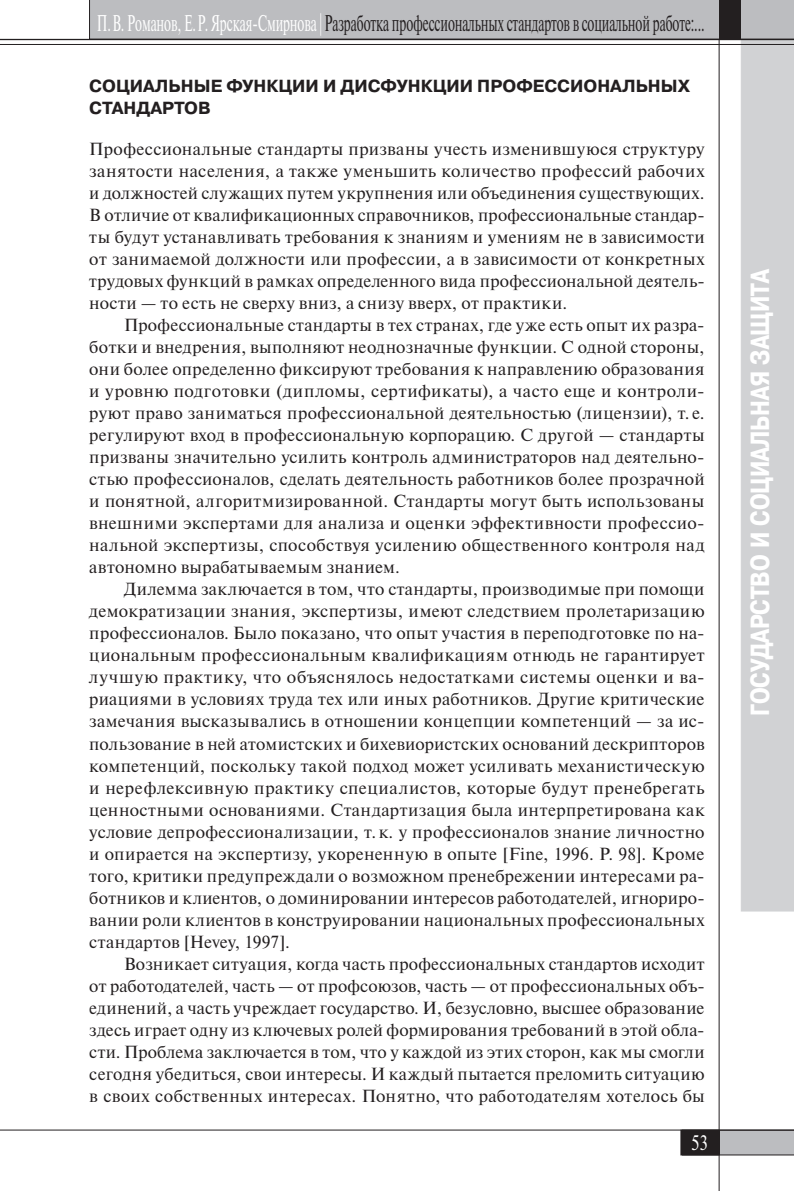
<style>
.page{position:relative;width:794px;height:1191px;background:#fff}
.page>*{position:absolute;margin:0;border:0;box-sizing:border-box;transform-origin:0 0}
.t1{font:700 26.25px "Pragmatica Cond C";color:#fff}
.t2{font:22.75px "Newton";letter-spacing:-.01em;color:#231f20;scale:.57 1}
.t3{font:21px "Newton";color:#fff;scale:.8 1}
.t4{font:17.5px/22.1px "Newton";letter-spacing:.02em;color:#231f20;text-align:justify}
.t5{font:700 17.5px "Pragmatica C";color:#231f20}
.s1{color:#fff}
</style>
<div class="page">
<div style="left:741px;top:40px;width:53px;height:871px;background:#d1d2d4"></div>
<svg style="left:719px;top:1130px;width:75px;height:25px;background:#b1b2b5"></svg>
<div style="left:681px;top:1130px;width:38px;height:25px;background:#231f20"></div>
<div style="left:680px;top:1130px;width:39px;height:25px;border:1px solid #231f20"></div>
<hr style="left:718px;top:0;width:1px;height:1191px;background:#231f20">
<hr style="left:0;top:1129px;width:794px;height:1px;background:#231f20">
<hr style="left:0;top:39px;width:794px;height:1px;background:#231f20">
<hr style="left:0;top:44px;width:794px;height:1px;background:#231f20">
<div style="left:89px;top:0;width:705px;height:39px;background:#bcbdc0"></div>
<div style="left:719px;top:0;width:22px;height:40px;background:#231f20"></div>
<h2 class="t2" style="left:97px;top:6px;width:1067px"><span class="s1">П.В. Романов, Е.Р. Ярская-Смирнова |</span> Разработка профессиональных стандартов в социальной работе:...</h2>
<p class="t5" style="left:89px;top:76px;width:27px">Социальн</p>
<p class="t5" style="left:194px;top:76px;width:99px">ые фун кции</p>
<p class="t5" style="left:323px;top:76px;width:13px">идис</p>
<p class="t5" style="left:380px;top:76px;width:66px">фун кции</p>
<p class="t5" style="left:477px;top:76px;width:81px">профессиональн</p>
<p class="t5" style="left:661px;top:76px;width:31px">ых</p>
<p class="t5" style="left:89px;top:98px;width:13px">стандартов</p>
<p class="t4" style="left:89px;top:138px;width:617px">Профессиональные стандарты призваны учесть изменившуюся структуру занятости населения, а также уменьшить количество профессий рабочих и должностей служащих путем укрупнения или объединения существующих.<br>В отличие от квалификационных справочников, профессиональные стандар&shy;ты будут устанавливать требования к знаниям и умениям не в зависимости от занимаемой должности или профессии, а в зависимости от конкретных трудовых функций в рамках определенного вида профессиональной деятель&shy;ности — то есть не сверху вниз, а снизу вверх, от практики.</p>
<p class="t4" style="left:89px;top:314px;width:617px;text-indent:35px">Профессиональные стандарты в тех странах, где уже есть опыт их разра&shy;ботки и внедрения, выполняют неоднозначные функции. С одной стороны, они более определенно фиксируют требования к направлению образования и уровню подготовки (дипломы, сертификаты), а часто еще и контроли&shy;руют право заниматься профессиональной деятельностью (лицензии), т. е. регулируют вход в профессиональную корпорацию. С другой — стандарты призваны значительно усилить контроль администраторов над деятельно&shy;стью профессионалов, сделать деятельность работников более прозрачной и понятной, алгоритмизированной. Стандарты могут быть использованы внешними экспертами для анализа и оценки эффективности профессио&shy;нальной экспертизы, способствуя усилению общественного контроля над автономно вырабатываемым знанием.</p>
<p class="t4" style="left:89px;top:578px;width:617px;text-indent:35px">Дилемма заключается в том, что стандарты, производимые при помощи демократизации знания, экспертизы, имеют следствием пролетаризацию профессионалов. Было показано, что опыт участия в переподготовке по на&shy;циональным профессиональным квалификациям отнюдь не гарантирует лучшую практику, что объяснялось недостатками системы оценки и ва&shy;риациями в условиях труда тех или иных работников. Другие критические замечания высказывались в отношении концепции компетенций — за ис&shy;пользование в ней атомистских и бихевиористских оснований дескрипторов компетенций, поскольку такой подход может усиливать механистическую и нерефлексивную практику специалистов, которые будут пренебрегать ценностными основаниями. Стандартизация была интерпретирована как условие депрофессионализации, т.к. у профессионалов знание личностно и опирается на экспертизу, укорененную в опыте [Fine, 1996. P. 98]. Кроме того, критики предупреждали о возможном пренебрежении интересами ра&shy;ботников и клиентов, о доминировании интересов работодателей, игнориро&shy;вании роли клиентов в конструировании национальных профессиональных стандартов [Hevey, 1997].</p>
<p class="t4" style="left:89px;top:952px;width:617px;text-indent:35px">Возникает ситуация, когда часть профессиональных стандартов исходит от работодателей, часть — от профсоюзов, часть — от профессиональных объ&shy;единений, а часть учреждает государство. И, безусловно, высшее образование здесь играет одну из ключевых ролей формирования требований в этой обла&shy;сти. Проблема заключается в том, что у каждой из этих сторон, как мы смогли сегодня убедиться, свои интересы. И каждый пытается преломить ситуацию в своих собственных интересах. Понятно, что работодателям хотелось бы</p>
<p class="t3" style="left:691px;top:1127px;width:23px">53</p>
<h1 class="t1" style="left:745px;top:716px;width:449px;rotate:-90deg">ГОСУДАРСТВО И СОЦИАЛЬНАЯ ЗАЩИТА</h1>
</div>
